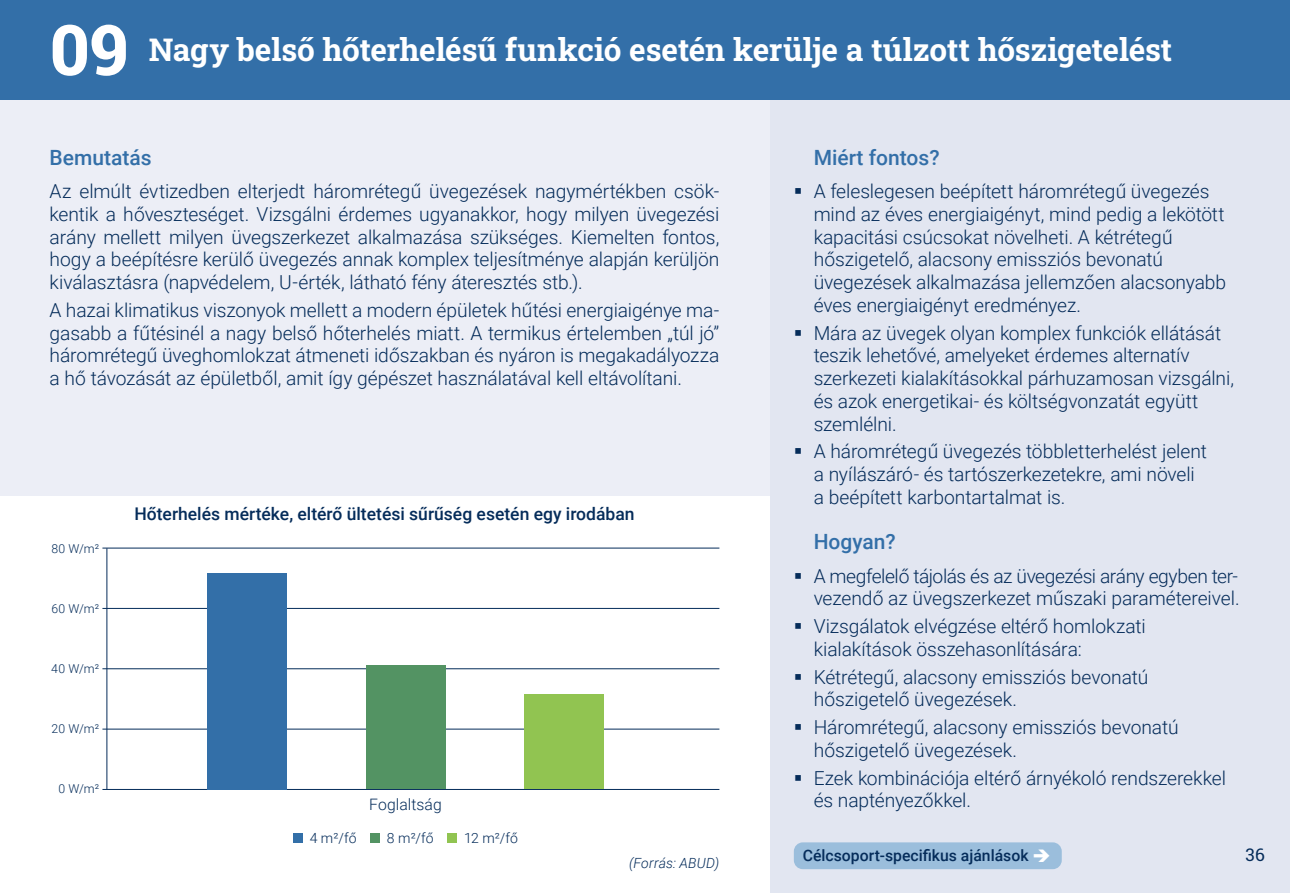
<style>
.page{position:relative;width:1290px;height:893px;background:#fff}
.page>*{position:absolute;margin:0;border:0;box-sizing:border-box;transform-origin:0 0}
.t1{font:800 70px "Roboto Slab";color:#fff}
.t2{font:700 31.5px "Roboto Slab";letter-spacing:-.005em;color:#fff}
.t3{font:500 21px "Roboto";color:#336fa8}
.t4{font:300 19.25px/22.8px "Roboto";letter-spacing:-.005em;color:#052c5a}
.t5{font:500 17.5px "Roboto";color:#052c5a}
.t6{font:17.5px "Roboto Slab";color:#052c5a}
.t7{font:500 15.75px "Roboto";color:#052c5a}
.t8{font:300 15.75px "Roboto";color:#052c5a}
.t9{font:300 14px "Roboto";color:#052c5a}
.t10{font:italic 300 14px "Roboto";letter-spacing:.015em;color:#052c5a}
.t11{font:300 12.25px "Roboto";letter-spacing:.02em;color:#052c5a}
.s1{color:#fff}
</style>
<div class="page">
<div style="left:769px;top:99px;width:521px;height:794px;background:#e2e6f1"></div>
<div style="left:0;top:99px;width:769px;height:397px;background:#eceef6"></div>
<div style="left:794px;top:842px;width:268px;height:27px;background:#9bbedc;border-radius:9px"></div>
<div style="left:0;top:0;width:1290px;height:99px;background:#336fa8"></div>
<hr style="left:107px;top:548px;width:1px;height:241px;background:#052c5a">
<hr style="left:102px;top:789px;width:617px;height:1px;background:#052c5a">
<hr style="left:102px;top:548px;width:617px;height:1px;background:#052c5a">
<hr style="left:102px;top:608px;width:617px;height:1px;background:#052c5a">
<hr style="left:102px;top:668px;width:617px;height:1px;background:#052c5a">
<hr style="left:102px;top:729px;width:617px;height:1px;background:#052c5a">
<div style="left:207px;top:573px;width:79px;height:216px;background:#336fa8"></div>
<div style="left:366px;top:666px;width:79px;height:123px;background:#539363"></div>
<div style="left:525px;top:694px;width:79px;height:95px;background:#91c451"></div>
<div style="left:293px;top:833px;width:10px;height:10px;background:#336fa8"></div>
<div style="left:370px;top:833px;width:10px;height:10px;background:#539363"></div>
<div style="left:447px;top:833px;width:10px;height:10px;background:#91c451"></div>
<h1 class="t1" style="left:50px;top:2px;width:80px">09</h1>
<h2 class="t2" style="left:149px;top:28px;width:1025px">Nagy belső hőterhelésű funkció esetén kerülje a túlzott hőszigetelést</h2>
<p class="t3" style="left:50px;top:142px;width:104px">Bemutatás</p>
<p class="t3" style="left:814px;top:142px;width:127px">Miért fontos?</p>
<p class="t4" style="left:50px;top:179px;width:671px;text-align:justify">Az elmúlt évtizedben elterjedt háromrétegű üvegezések nagymértékben csök&shy;kentik a hőveszteséget. Vizsgálni érdemes ugyanakkor, hogy milyen üvegezési arány mellett milyen üvegszerkezet alkalmazása szükséges. Kiemelten fontos, hogy a beépítésre kerülő üvegezés annak komplex teljesítménye alapján kerüljön kiválasztásra (napvédelem, U-érték, látható fény áteresztés stb.).</p>
<p class="t4" style="left:50px;top:298px;width:671px;text-align:justify">A hazai klimatikus viszonyok mellett a modern épületek hűtési energiaigénye ma&shy;gasabb a fűtésinél a nagy belső hőterhelés miatt. A termikus értelemben „túl jó” háromrétegű üveghomlokzat átmeneti időszakban és nyáron is megakadályozza a hő távozását az épületből, amit így gépészet használatával kell eltávolítani.</p>
<p class="t11" style="left:51px;top:540px;width:49px">80 W/m²</p>
<p class="t11" style="left:51px;top:600px;width:49px">60 W/m²</p>
<p class="t11" style="left:51px;top:660px;width:50px">40 W/m²</p>
<p class="t11" style="left:52px;top:720px;width:49px">20 W/m²</p>
<p class="t11" style="left:59px;top:780px;width:42px">0 W/m²</p>
<p class="t5" style="left:134px;top:502px;width:502px">Hőterhelés mértéke, eltérő ültetési sűrűség esetén egy irodában</p>
<p class="t8" style="left:369px;top:793px;width:74px">Foglaltság</p>
<p class="t9" style="left:310px;top:829px;width:48px">4 m²/fő</p>
<p class="t9" style="left:387px;top:829px;width:48px">8 m²/fő</p>
<p class="t9" style="left:464px;top:829px;width:55px">12 m²/fő</p>
<p class="t10" style="left:629px;top:853px;width:92px">(Forrás: ABUD)</p>
<p class="t4" style="left:814px;top:179px;width:414px">A feleslegesen beépített háromrétegű üvegezés mind az éves energiaigényt, mind pedig a lekötött kapacitási csúcsokat növelheti. A kétrétegű hőszigetelő, alacsony emissziós bevonatú üvegezések alkalmazása jellemzően alacsonyabb éves energiaigényt eredményez.</p>
<p class="t4" style="left:814px;top:321px;width:422px">Mára az üvegek olyan komplex funkciók ellátását teszik lehetővé, amelyeket érdemes alternatív szerkezeti kialakításokkal párhuzamosan vizsgálni, és azok energetikai- és költségvonzatát együtt szemlélni.</p>
<p class="t4" style="left:814px;top:439px;width:395px">A háromrétegű üvegezés többletterhelést jelent a nyílászáró- és tartószerkezetekre, ami növeli a beépített karbontartalmat is.</p>
<p class="t3" style="left:814px;top:527px;width:84px">Hogyan?</p>
<p class="t4" style="left:814px;top:564px;width:427px">A megfelelő tájolás és az üvegezési arány egyben ter&shy;vezendő az üvegszerkezet műszaki paramétereivel.</p>
<p class="t4" style="left:814px;top:614px;width:334px">Vizsgálatok elvégzése eltérő homlokzati kialakítások összehasonlítására:</p>
<p class="t4" style="left:814px;top:665px;width:336px">Kétrétegű, alacsony emissziós bevonatú hőszigetelő üvegezések.</p>
<p class="t4" style="left:814px;top:715px;width:366px">Háromrétegű, alacsony emissziós bevonatú hőszigetelő üvegezések.</p>
<p class="t4" style="left:814px;top:766px;width:414px">Ezek kombinációja eltérő árnyékoló rendszerekkel és naptényezőkkel.</p>
<p class="t7" style="left:803px;top:844px;width:250px">Célcsoport-specifikus ajánlások <span class="s1">➔</span></p>
<p class="t6" style="left:1245px;top:843px;width:21px">36</p>
</div>
